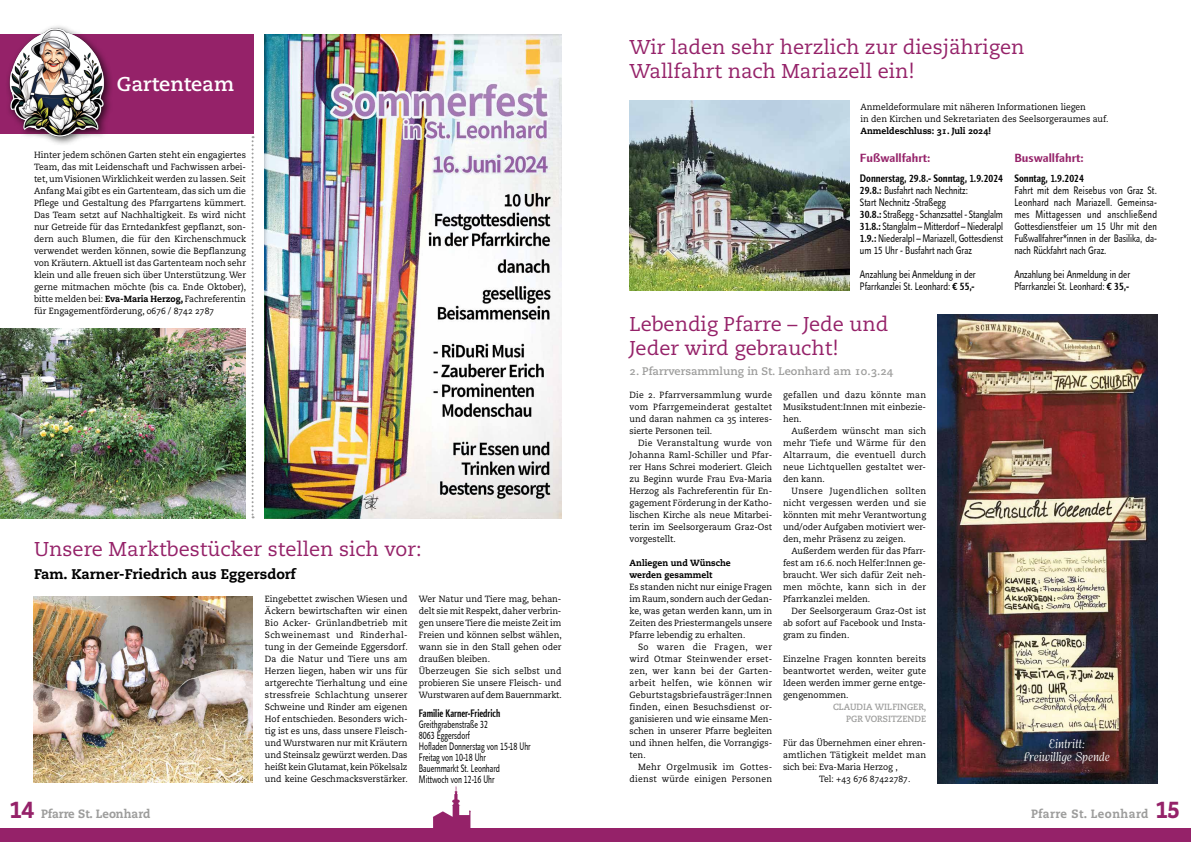
<style>
.page{position:relative;width:1191px;height:842px;background:#fff}
.page>*{position:absolute;margin:0;border:0;box-sizing:border-box;transform-origin:0 0}
.t1{font:20px/24px "Caecilia Roman Os F";color:#952269}
.t2{font:20px "Caecilia Bold Os F";color:#fff}
.t3{font:14px "Caecilia Heavy Os F";color:#000}
.t4{font:700 12px "Linotype Finnegan";color:#952269}
.t5{font:12px/13px "Berlin";color:#fff;text-align:center;scale:.95 1}
.t6{font:12px "Caecilia Heavy Os F";letter-spacing:.01em;color:#9d9d9c;scale:.95 1}
.t7{font:12px "Caecilia Heavy Os F";letter-spacing:.04em;color:#9d9d9c;scale:.95 1}
.t8{font:11px/12px "Linotype Finnegan";color:#000;scale:.8 1}
.t9{font:11px/11px "Linotype Finnegan";color:#000;scale:.7 1}
.t10{font:11px "Caecilia Bold Os F";color:#9d9d9c}
.t11{font:700 11px "Linotype Finnegan";color:#000;scale:.7 1}
.t12{font:700 11px "Linotype Finnegan";color:#000;scale:.8 1}
.t13{font:9px/12px "Caecilia Roman Os F";color:#000;text-align:justify;scale:.95 1}
.t14{font:9px/12px "Caecilia Heavy Os F";color:#000;scale:.95 1}
.t15{font:9px/12px "Caecilia Roman Os F";letter-spacing:.025em;color:#000;text-align:right;scale:.95 1}
.t16{font:9px/12px "Caecilia Bold Os F";color:#9d9d9c;text-align:right;scale:.95 1}
.s1{font-family:"Caecilia Heavy Os F"}
.s2{font-weight:700}
.s3{font-family:"Brix Slab";font-weight:900;font-size:24px;color:#952269}
</style>
<div class="page">
<div style="left:0;top:34px;width:253px;height:99px;background:#952269"></div>
<img style="left:433px;top:786px;width:38px;height:42px">
<svg style="left:251px;top:136px;width:2px;height:382px"></svg>
<div style="left:0;top:828px;width:1191px;height:14px;background:#952269"></div>
<img style="left:0;top:329px;width:246px;height:189px">
<img style="left:938px;top:314px;width:219px;height:469px">
<img style="left:629px;top:101px;width:220px;height:189px">
<img style="left:33px;top:596px;width:219px;height:186px">
<img style="left:265px;top:34px;width:296px;height:484px">
<div style="left:5px;top:24px;width:109px;height:122px;background:#000;opacity:.75"></div>
<img style="left:0;top:27px;width:112px;height:112px">
<h1 class="t2" style="left:117px;top:72px;width:119px">Gartenteam</h1>
<h1 class="t1" style="left:629px;top:35px;width:396px">Wir laden sehr herzlich zur diesjährigen<br>Wallfahrt nach Mariazell ein!</h1>
<p class="t13" style="left:860px;top:101px;width:263px">Anmeldeformulare mit näheren Informationen liegen<br>in den Kirchen und Sekretariaten des Seelsorgeraumes auf.</p>
<p class="t14" style="left:860px;top:125px;width:139px">Anmeldeschluss: 31. Juli 2024!</p>
<p class="t13" style="left:34px;top:149px;width:225px">Hinter jedem schönen Garten steht ein engagiertes Team, das mit Leidenschaft und Fachwissen arbei&shy;tet, um Visionen Wirklichkeit werden zu lassen. Seit Anfang Mai gibt es ein Gartenteam, das sich um die Pflege und Gestaltung des Pfarrgartens kümmert.<br>Das Team setzt auf Nachhaltigkeit. Es wird nicht nur Getreide für das Erntedankfest gepflanzt, son&shy;dern auch Blumen, die für den Kirchenschmuck verwendet werden können, sowie die Bepflanzung von Kräutern. Aktuell ist das Gartenteam noch sehr klein und alle freuen sich über Unterstützung. Wer gerne mitmachen möchte (bis ca. Ende Oktober), bitte melden bei: <span class="s1">Eva-Maria Herzog,</span> Fachreferentin für Engagementförderung, 0676 / 8742 2787</p>
<h3 class="t4" style="left:860px;top:150px;width:72px">Fußwallfahrt:</h3>
<p class="t8" style="left:860px;top:173px;width:180px"><span class="s2">Donnerstag, 29.8.- Sonntag, 1.9.2024<br>29.8.:</span> Busfahrt nach Nechnitz:<br>Start Nechnitz -Straßegg<br><span class="s2">30.8.:</span> Straßegg - Schanzsattel - Stanglalm <span class="s2">31.8.:</span> Stanglalm – Mitterdorf – Niederalpl <span class="s2">1.9.:</span> Niederalpl – Mariazell, Gottesdienst um 15 Uhr - Busfahrt nach Graz</p>
<p class="t8" style="left:860px;top:269px;width:146px">Anzahlung bei Anmeldung in der<br>Pfarrkanzlei St. Leonhard: <span class="s2">€ 55,-</span></p>
<h1 class="t1" style="left:629px;top:312px;width:260px">Lebendig Pfarre – Jede und<br>Jeder wird gebraucht!</h1>
<p class="t10" style="left:629px;top:365px;width:265px">2. Pfarrversammlung in St. Leonhard am 10.3.24</p>
<p class="t13" style="left:783px;top:389px;width:152px">gefallen und dazu könnte man Musikstudent:Innen mit einbezie&shy;hen.</p>
<p class="t13" style="left:783px;top:425px;width:152px;text-indent:9px">Außerdem wünscht man sich mehr Tiefe und Wärme für den Altarraum, die eventuell durch neue Lichtquellen gestaltet wer&shy;den kann.</p>
<p class="t13" style="left:783px;top:485px;width:152px;text-indent:9px">Unsere Jugendlichen sollten nicht vergessen werden und sie könnten mit mehr Verantwortung und/oder Aufgaben motiviert wer&shy;den, mehr Präsenz zu zeigen.</p>
<p class="t13" style="left:783px;top:545px;width:152px;text-indent:9px">Außerdem werden für das Pfarr&shy;fest am 16.6. noch Helfer:Innen ge&shy;braucht. Wer sich dafür Zeit neh&shy;men möchte, kann sich in der Pfarrkanzlei melden.</p>
<p class="t13" style="left:783px;top:605px;width:152px;text-indent:9px">Der Seelsorgeraum Graz-Ost ist ab sofort auf Facebook und Insta&shy;gram zu finden.</p>
<p class="t13" style="left:783px;top:653px;width:152px">Einzelne Fragen konnten bereits beantwortet werden, weiter gute Ideen werden immer gerne entge&shy;gengenommen.</p>
<p class="t16" style="left:833px;top:701px;width:100px">CLAUDIA WILFINGER,<br>PGR VORSITZENDE</p>
<p class="t13" style="left:783px;top:737px;width:152px">Für das Übernehmen einer ehren-</p>
<p class="t13" style="left:783px;top:749px;width:152px">amtlichen Tätigkeit meldet man</p>
<p class="t13" style="left:783px;top:761px;width:122px">sich bei: Eva-Maria Herzog ,</p>
<p class="t13" style="left:819px;top:773px;width:98px">Tel: +43 676 87422787.</p>
<p class="t13" style="left:629px;top:389px;width:152px">Die 2. Pfarrversammlung wurde vom Pfarrgemeinderat gestaltet und daran nahmen ca 35 interes&shy;sierte Personen teil.</p>
<p class="t13" style="left:629px;top:437px;width:152px;text-indent:9px">Die Veranstaltung wurde von Johanna Raml-Schiller und Pfar&shy;rer Hans Schrei moderiert. Gleich zu Beginn wurde Frau Eva-Maria Herzog als Fachreferentin für En&shy;gagement Förderung in der Katho&shy;lischen Kirche als neue Mitarbei&shy;terin im Seelsorgeraum Graz-Ost vorgestellt.</p>
<p class="t14" style="left:629px;top:557px;width:108px">Anliegen und Wünsche werden gesammelt</p>
<p class="t13" style="left:629px;top:581px;width:152px">Es standen nicht nur einige Fragen im Raum, sondern auch der Gedan&shy;ke, was getan werden kann, um in Zeiten des Priestermangels unsere Pfarre lebendig zu erhalten.</p>
<p class="t13" style="left:629px;top:641px;width:152px;text-indent:9px">So waren die Fragen, wer wird Otmar Steinwender erset&shy;zen, wer kann bei der Garten&shy;arbeit helfen, wie können wir Geburtstagsbriefausträger:Innen finden, einen Besuchsdienst or&shy;ganisieren und wie einsame Men&shy;schen in unserer Pfarre begleiten und ihnen helfen, die Vorrangigs&shy;ten.</p>
<p class="t15" style="left:629px;top:761px;width:152px">Mehr Orgelmusik im Gottes&shy;dienst würde einigen Personen</p>
<h1 class="t1" style="left:34px;top:537px;width:389px">Unsere Marktbestücker stellen sich vor:</h1>
<h2 class="t3" style="left:34px;top:566px;width:263px">Fam. Karner-Friedrich aus Eggersdorf</h2>
<p class="t13" style="left:265px;top:593px;width:152px">Eingebettet zwischen Wiesen und Äckern bewirtschaften wir einen Bio Acker- Grünlandbetrieb mit Schweinemast und Rinderhal&shy;tung in der Gemeinde Eggersdorf.<br>Da die Natur und Tiere uns am Herzen liegen, haben wir uns für artgerechte Tierhaltung und eine stressfreie Schlachtung unserer Schweine und Rinder am eigenen Hof entschieden. Besonders wich&shy;tig ist es uns, dass unsere Fleisch&shy;und Wurstwaren nur mit Kräutern und Steinsalz gewürzt werden. Das heißt kein Glutamat, kein Pökelsalz und keine Geschmacksverstärker.</p>
<p class="t13" style="left:419px;top:593px;width:152px;text-align:left">Wer Natur und Tiere mag, behan&shy;delt sie mit Respekt, daher verbrin&shy;gen unsere Tiere die meiste Zeit im<br>Freien und können selbst wählen, wann sie in den Stall gehen oder draußen bleiben.<br>Überzeugen Sie sich selbst und probieren Sie unsere Fleisch- und<br>Wurstwaren auf dem Bauernmarkt.</p>
<p class="t11" style="left:419px;top:706px;width:118px">Familie Karner-Friedrich</p>
<p class="t9" style="left:419px;top:719px;width:161px">Greithgrabenstraße 32<br>8063 Eggersdorf<br>Hofladen Donnerstag von 15-18 Uhr<br>Freitag von 10-18 Uhr<br>Bauernmarkt St. Leonhard<br>Mittwoch von 12-16 Uhr</p>
<h3 class="t6" style="left:10px;top:807px;width:149px"><span class="s3">14</span> Pfarre St. Leonhard</h3>
<h3 class="t4" style="left:1014px;top:150px;width:71px">Buswallfahrt:</h3>
<p class="t12" style="left:1014px;top:172px;width:88px">Sonntag, 1.9.2024</p>
<p class="t8" style="left:1014px;top:185px;width:180px;text-align:justify">Fahrt mit dem Reisebus von Graz St.<br>Leonhard nach Mariazell. Gemeinsa&shy;mes Mittagessen und anschließend Gottesdienstfeier um 15 Uhr mit den Fußwallfahrer*innen in der Basilika, da&shy;nach Rückfahrt nach Graz.</p>
<p class="t8" style="left:1014px;top:269px;width:146px">Anzahlung bei Anmeldung in der<br>Pfarrkanzlei St. Leonhard: <span class="s2">€ 35,-</span></p>
<h3 class="t5" style="left:1023px;top:737px;width:92px">Eintritt:<br>Freiwillige Spende</h3>
<h3 class="t7" style="left:1031px;top:807px;width:158px">Pfarre St. Leonhard <span class="s3">15</span></h3>
</div>
